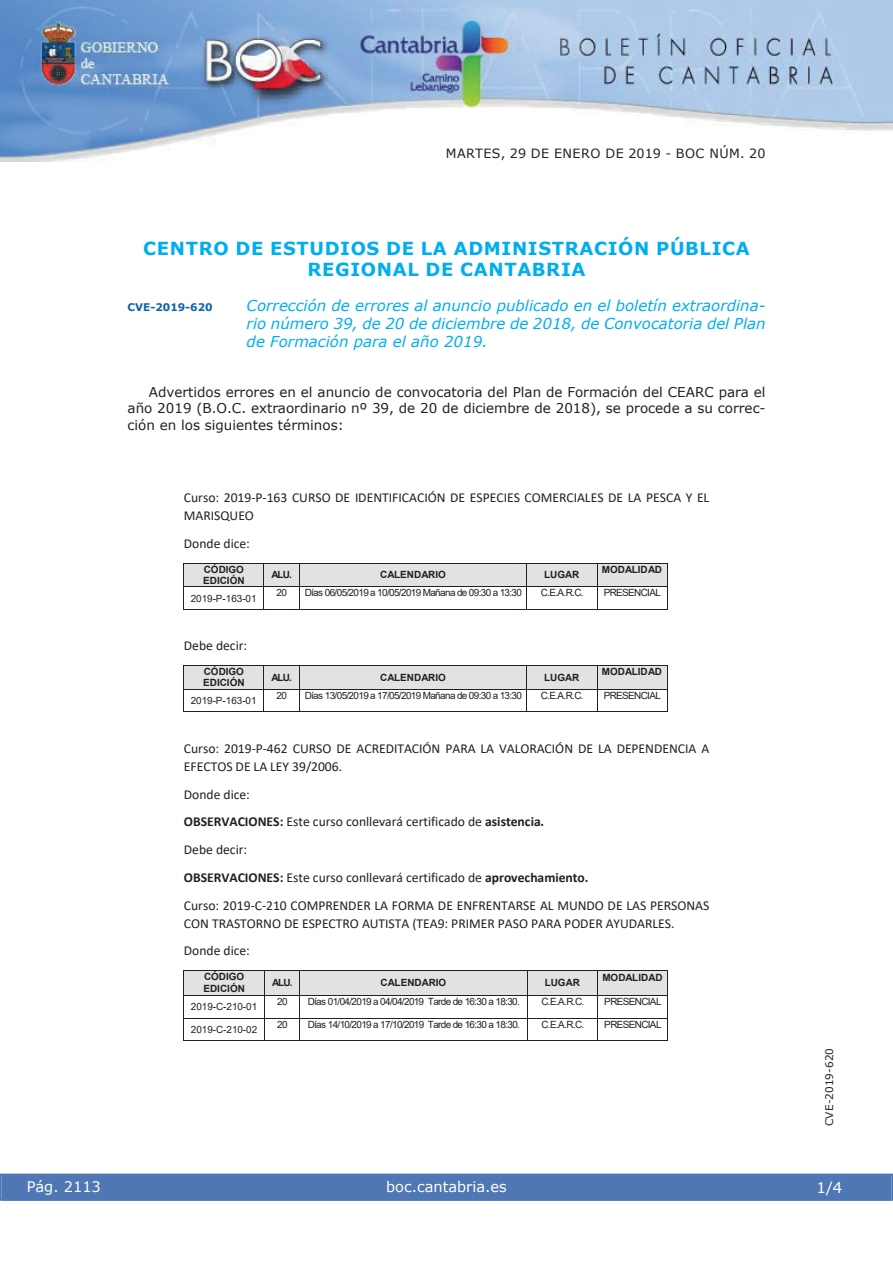
<style>
.page{position:relative;width:893px;height:1263px;background:#fff}
.page>*{position:absolute;margin:0;border:0;box-sizing:border-box;transform-origin:0 0}
.t1{font:700 18px/21px "Verdana";letter-spacing:.035em;color:#00aeef;text-align:center}
.t2{font:italic 15px/18px "Verdana";color:#00aeef;text-align:justify}
.t3{font:15px "Verdana";color:#fff}
.t4{font:14.55px "Verdana";color:#fff}
.t5{font:13.65px/27.8px "Calibri";color:#231f20}
.t6{font:13.5px/16.2px "Verdana";color:#231f20;text-align:justify}
.t7{font:12.75px "Verdana";letter-spacing:.035em;color:#231f20}
.t8{font:10.5px "Verdana";color:#231f20}
.t9{font:700 10.5px "Verdana";color:#1263a9}
.t10{font:9.9px "Arial";letter-spacing:-.065em;color:#231f20}
.t11{font:700 9.9px/11.2px "Arial";color:#231f20}
.t12{font:9.9px "Arial";letter-spacing:-.005em;color:#231f20}
.s1{font-weight:700}
</style>
<div class="page">
<img style="left:0;top:0;width:893px;height:161px">
<div style="left:1px;top:1174px;width:890px;height:27px;background:#4f77b3"></div>
<div style="left:0;top:1174px;width:893px;height:27px;border:1px solid #4f77b3"></div>
<div style="left:184px;top:564px;width:80px;height:22px;background:#e1e2e3"></div>
<div style="left:264px;top:564px;width:35px;height:22px;background:#e1e2e3"></div>
<div style="left:299px;top:564px;width:227px;height:22px;background:#e1e2e3"></div>
<div style="left:527px;top:564px;width:70px;height:22px;background:#e1e2e3"></div>
<div style="left:597px;top:564px;width:70px;height:22px;background:#e1e2e3"></div>
<hr style="left:183px;top:563px;width:81px;height:1px;background:#231f20">
<hr style="left:264px;top:563px;width:403px;height:1px;background:#231f20">
<hr style="left:183px;top:586px;width:81px;height:1px;background:#231f20">
<hr style="left:264px;top:586px;width:403px;height:1px;background:#231f20">
<svg style="left:183px;top:564px;width:1px;height:45px"></svg>
<hr style="left:183px;top:609px;width:81px;height:1px;background:#231f20">
<hr style="left:264px;top:609px;width:35px;height:1px;background:#231f20">
<svg style="left:299px;top:564px;width:1px;height:45px"></svg>
<hr style="left:299px;top:609px;width:228px;height:1px;background:#231f20">
<hr style="left:527px;top:609px;width:70px;height:1px;background:#231f20">
<svg style="left:597px;top:564px;width:1px;height:45px"></svg>
<hr style="left:597px;top:609px;width:70px;height:1px;background:#231f20">
<svg style="left:667px;top:563px;width:1px;height:47px"></svg>
<div style="left:184px;top:666px;width:80px;height:23px;background:#e1e2e3"></div>
<div style="left:264px;top:666px;width:35px;height:23px;background:#e1e2e3"></div>
<div style="left:299px;top:666px;width:227px;height:23px;background:#e1e2e3"></div>
<div style="left:527px;top:666px;width:70px;height:23px;background:#e1e2e3"></div>
<div style="left:597px;top:666px;width:70px;height:23px;background:#e1e2e3"></div>
<hr style="left:183px;top:665px;width:81px;height:1px;background:#231f20">
<hr style="left:264px;top:665px;width:403px;height:1px;background:#231f20">
<hr style="left:183px;top:689px;width:81px;height:1px;background:#231f20">
<hr style="left:264px;top:689px;width:403px;height:1px;background:#231f20">
<svg style="left:183px;top:666px;width:1px;height:46px"></svg>
<hr style="left:183px;top:712px;width:81px;height:1px;background:#231f20">
<hr style="left:264px;top:712px;width:35px;height:1px;background:#231f20">
<svg style="left:299px;top:666px;width:1px;height:46px"></svg>
<hr style="left:299px;top:712px;width:228px;height:1px;background:#231f20">
<hr style="left:527px;top:712px;width:70px;height:1px;background:#231f20">
<svg style="left:597px;top:666px;width:1px;height:46px"></svg>
<hr style="left:597px;top:712px;width:70px;height:1px;background:#231f20">
<svg style="left:667px;top:665px;width:1px;height:47px"></svg>
<div style="left:184px;top:971px;width:80px;height:24px;background:#e1e2e3"></div>
<div style="left:265px;top:971px;width:34px;height:24px;background:#e1e2e3"></div>
<div style="left:300px;top:971px;width:227px;height:24px;background:#e1e2e3"></div>
<div style="left:528px;top:971px;width:69px;height:24px;background:#e1e2e3"></div>
<div style="left:598px;top:971px;width:69px;height:24px;background:#e1e2e3"></div>
<hr style="left:183px;top:970px;width:81px;height:1px;background:#231f20">
<hr style="left:264px;top:970px;width:403px;height:1px;background:#231f20">
<hr style="left:183px;top:995px;width:81px;height:1px;background:#231f20">
<hr style="left:264px;top:995px;width:403px;height:1px;background:#231f20">
<hr style="left:183px;top:1018px;width:81px;height:1px;background:#231f20">
<hr style="left:264px;top:1018px;width:403px;height:1px;background:#231f20">
<svg style="left:183px;top:971px;width:1px;height:70px"></svg>
<hr style="left:183px;top:1041px;width:81px;height:1px;background:#231f20">
<svg style="left:264px;top:971px;width:1px;height:70px"></svg>
<hr style="left:265px;top:1041px;width:34px;height:1px;background:#231f20">
<svg style="left:299px;top:971px;width:1px;height:70px"></svg>
<hr style="left:300px;top:1041px;width:227px;height:1px;background:#231f20">
<svg style="left:527px;top:971px;width:1px;height:70px"></svg>
<hr style="left:528px;top:1041px;width:69px;height:1px;background:#231f20">
<svg style="left:597px;top:971px;width:1px;height:70px"></svg>
<hr style="left:598px;top:1041px;width:69px;height:1px;background:#231f20">
<svg style="left:667px;top:970px;width:1px;height:71px"></svg>
<p class="t7" style="left:446px;top:145px;width:321px">MARTES, 29 DE ENERO DE 2019 - BOC NÚM. 20</p>
<h1 class="t1" style="left:143px;top:237px;width:608px">CENTRO DE ESTUDIOS DE LA ADMINISTRACIÓN PÚBLICA<br>REGIONAL DE CANTABRIA</h1>
<p class="t9" style="left:128px;top:300px;width:87px">CVE-2019-620</p>
<p class="t2" style="left:247px;top:296px;width:520px">Corrección de errores al anuncio publicado en el boletín extraordina&shy;rio número 39, de 20 de diciembre de 2018, de Convocatoria del Plan de Formación para el año 2019.</p>
<p class="t6" style="left:128px;top:384px;width:640px;text-indent:21px">Advertidos errores en el anuncio de convocatoria del Plan de Formación del CEARC para el año 2019 (B.O.C. extraordinario nº 39, de 20 de diciembre de 2018), se procede a su correc&shy;ción en los siguientes términos:</p>
<p class="t5" style="left:184px;top:490px;width:527px;line-height:17.9px">Curso: 2019-P-163 CURSO DE IDENTIFICACIÓN DE ESPECIES COMERCIALES DE LA PESCA Y EL<br>MARISQUEO</p>
<p class="t5" style="left:184px;top:531px;width:68px">Donde dice:</p>
<p class="t11" style="left:203px;top:564px;width:43px">CÓDIGO<br>EDICIÓN</p>
<p class="t11" style="left:272px;top:569px;width:22px">ALU.</p>
<p class="t11" style="left:380px;top:569px;width:67px">CALENDARIO</p>
<p class="t11" style="left:544px;top:569px;width:37px">LUGAR</p>
<p class="t11" style="left:602px;top:564px;width:62px">MODALIDAD</p>
<p class="t12" style="left:191px;top:593px;width:67px">2019-P-163-01</p>
<p class="t10" style="left:276px;top:587px;width:12px">20</p>
<p class="t10" style="left:305px;top:587px;width:219px">Días 06/05/2019 a 10/05/2019 Mañana de 09:30 a 13:30</p>
<p class="t10" style="left:541px;top:587px;width:44px">C.E.A.R.C.</p>
<p class="t10" style="left:604px;top:587px;width:59px">PRESENCIAL</p>
<p class="t5" style="left:184px;top:633px;width:65px">Debe decir:</p>
<p class="t11" style="left:203px;top:666px;width:43px">CÓDIGO<br>EDICIÓN</p>
<p class="t11" style="left:272px;top:672px;width:22px">ALU.</p>
<p class="t11" style="left:380px;top:672px;width:67px">CALENDARIO</p>
<p class="t11" style="left:544px;top:672px;width:37px">LUGAR</p>
<p class="t11" style="left:602px;top:666px;width:62px">MODALIDAD</p>
<p class="t12" style="left:191px;top:695px;width:67px">2019-P-163-01</p>
<p class="t10" style="left:276px;top:690px;width:12px">20</p>
<p class="t10" style="left:305px;top:690px;width:219px">Días 13/05/2019 a 17/05/2019 Mañana de 09:30 a 13:30</p>
<p class="t10" style="left:541px;top:690px;width:44px">C.E.A.R.C.</p>
<p class="t10" style="left:604px;top:690px;width:59px">PRESENCIAL</p>
<p class="t5" style="left:184px;top:741px;width:527px;line-height:17.7px">Curso: 2019-P-462 CURSO DE ACREDITACIÓN PARA LA VALORACIÓN DE LA DEPENDENCIA A<br>EFECTOS DE LA LEY 39/2006.</p>
<p class="t5" style="left:184px;top:781px;width:527px">Donde dice:<br><span class="s1">OBSERVACIONES:</span> Este curso conllevará certificado de <span class="s1">asistencia.<br></span>Debe decir:<br><span class="s1">OBSERVACIONES:</span> Este curso conllevará certificado de <span class="s1">aprovechamiento.<br></span>Curso: 2019-C-210 COMPRENDER LA FORMA DE ENFRENTARSE AL MUNDO DE LAS PERSONAS</p>
<p class="t5" style="left:184px;top:910px;width:492px">CON TRASTORNO DE ESPECTRO AUTISTA (TEA9: PRIMER PASO PARA PODER AYUDARLES.<br>Donde dice:</p>
<p class="t11" style="left:203px;top:971px;width:43px;line-height:12.1px">CÓDIGO<br>EDICIÓN</p>
<p class="t11" style="left:272px;top:977px;width:22px">ALU.</p>
<p class="t11" style="left:380px;top:977px;width:67px">CALENDARIO</p>
<p class="t11" style="left:545px;top:977px;width:37px">LUGAR</p>
<p class="t11" style="left:602px;top:972px;width:62px">MODALIDAD</p>
<p class="t12" style="left:191px;top:1001px;width:68px">2019-C-210-01</p>
<p class="t12" style="left:191px;top:1024px;width:68px">2019-C-210-02</p>
<p class="t10" style="left:277px;top:996px;width:12px">20</p>
<p class="t10" style="left:308px;top:996px;width:214px">Días 01/04/2019 a 04/04/2019 Tarde de 16:30 a 18:30.</p>
<p class="t10" style="left:541px;top:996px;width:44px">C.E.A.R.C.</p>
<p class="t10" style="left:604px;top:996px;width:59px">PRESENCIAL</p>
<p class="t10" style="left:277px;top:1019px;width:12px">20</p>
<p class="t10" style="left:308px;top:1019px;width:214px">Días 14/10/2019 a 17/10/2019 Tarde de 16:30 a 18:30.</p>
<p class="t10" style="left:541px;top:1019px;width:44px">C.E.A.R.C.</p>
<p class="t10" style="left:604px;top:1019px;width:59px">PRESENCIAL</p>
<p class="t4" style="left:27px;top:1177px;width:76px">Pág. 2113</p>
<p class="t4" style="left:386px;top:1178px;width:122px">boc.cantabria.es</p>
<p class="t8" style="left:823px;top:1126px;width:80px;rotate:-90deg">CVE-2019-620</p>
<p class="t3" style="left:816px;top:1178px;width:27px">1/4</p>
</div>
